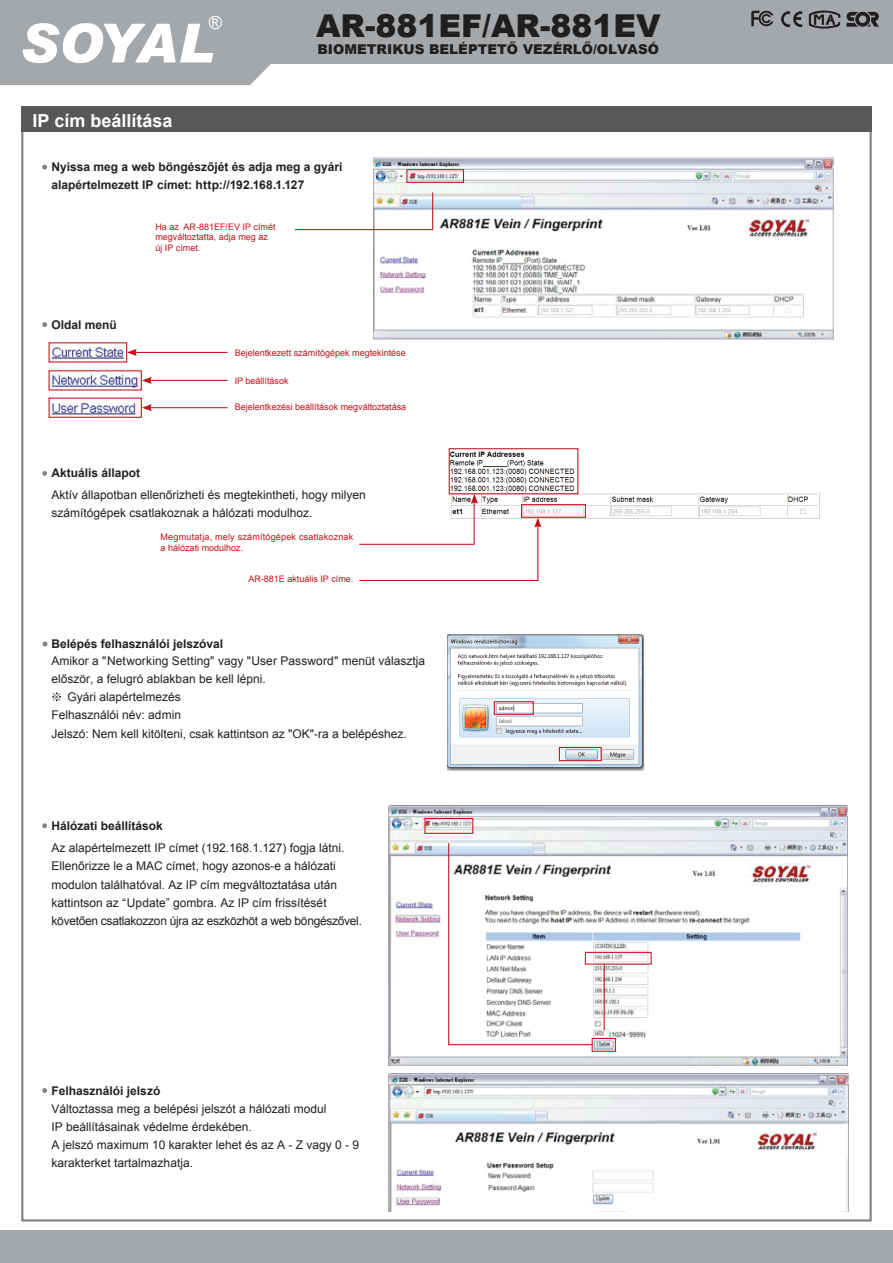
<style>
.page{position:relative;width:893px;height:1263px;background:#fff}
.page>*{position:absolute;margin:0;border:0;box-sizing:border-box;transform-origin:0 0}
.t1{font:italic 900 54px "Arial";letter-spacing:-.03em;color:#fff}
.t2{font:900 31.5px "Arial";color:#211e1e}
.t3{font:700 18px "Arial";color:#fff}
.t4{font:18px "Arial";color:#fff}
.t5{font:900 13.5px "Arial";color:#211e1e}
.t6{font:12px/18.1px "Arial";color:#231f20}
.t7{font:700 12px/18.1px "Arial";color:#231f20}
.t8{font:9px/10.8px "Arial";color:#c4121a}
.t9{font:9px/10.8px "Arial";letter-spacing:.02em;color:#c4121a}
</style>
<div class="page">
<div style="left:21px;top:106px;width:851px;height:26px;background:#57585a"></div>
<img style="left:49px;top:342px;width:127px;height:73px">
<div style="left:49px;top:398px;width:93px;height:20px;border:1px solid #c4121a"></div>
<hr style="left:134px;top:352px;width:93px;height:1px;background:#c4121a">
<svg style="left:127px;top:349px;width:10px;height:7px"></svg>
<hr style="left:149px;top:407px;width:78px;height:1px;background:#c4121a">
<svg style="left:142px;top:404px;width:10px;height:7px"></svg>
<hr style="left:149px;top:380px;width:78px;height:1px;background:#c4121a">
<svg style="left:142px;top:377px;width:10px;height:7px"></svg>
<svg style="left:43px;top:641px;width:4px;height:5px"></svg>
<svg style="left:42px;top:165px;width:5px;height:5px"></svg>
<svg style="left:42px;top:823px;width:5px;height:5px"></svg>
<svg style="left:42px;top:1088px;width:5px;height:5px"></svg>
<svg style="left:42px;top:322px;width:5px;height:5px"></svg>
<svg style="left:42px;top:471px;width:5px;height:5px"></svg>
<img style="left:448px;top:448px;width:372px;height:71px">
<div style="left:449px;top:448px;width:129px;height:46px;border:1px solid #c4121a"></div>
<div style="left:521px;top:504px;width:65px;height:14px;border:1px solid #c4121a"></div>
<svg style="left:359px;top:494px;width:182px;height:87px"></svg>
<img style="left:448px;top:634px;width:196px;height:137px">
<div style="left:559px;top:747px;width:43px;height:14px;border:1px solid #c4121a"></div>
<div style="left:494px;top:701px;width:40px;height:14px;border:1px solid #c4121a"></div>
<div style="left:0;top:0;width:893px;height:64px;background:#a5a8ab"></div>
<div style="left:0;top:64px;width:271px;height:21px;background:#a5a8ab"></div>
<div style="left:0;top:1230px;width:893px;height:33px;background:#a5a8ab"></div>
<svg style="left:751px;top:10px;width:128px;height:19px"></svg>
<svg style="left:53px;top:693px;width:7px;height:8px"></svg>
<img style="left:373px;top:158px;width:460px;height:181px">
<div style="left:406px;top:169px;width:58px;height:14px;border:1px solid #c4121a"></div>
<svg style="left:294px;top:185px;width:142px;height:46px"></svg>
<img style="left:389px;top:806px;width:459px;height:259px">
<div style="left:585px;top:952px;width:67px;height:12px;border:1px solid #c4121a"></div>
<div style="left:592px;top:1038px;width:24px;height:14px;border:1px solid #c4121a"></div>
<div style="left:424px;top:818px;width:49px;height:16px;border:1px solid #c4121a"></div>
<hr style="left:604px;top:964px;width:1px;height:66px;background:#c4121a">
<svg style="left:445px;top:836px;width:148px;height:210px"></svg>
<img style="left:388px;top:1073px;width:460px;height:139px">
<h3 class="t4" style="left:209px;top:11px;width:15px">®</h3>
<h2 class="t2" style="left:316px;top:3px;width:346px">AR-881EF/AR-881EV</h2>
<p class="t5" style="left:317px;top:39px;width:343px">BIOMETRIKUS BELÉPTETŐ VEZÉRLŐ/OLVASÓ</p>
<h1 class="t1" style="left:19px;top:10px;width:196px">SOYAL</h1>
<h3 class="t3" style="left:33px;top:108px;width:141px">IP cím beállítása</h3>
<p class="t7" style="left:52px;top:158px;width:292px">Nyissa meg a web böngészőjét és adja meg a gyári alapértelmezett IP címet: http://192.168.1.127</p>
<p class="t7" style="left:52px;top:316px;width:67px">Oldal menü</p>
<p class="t8" style="left:155px;top:221px;width:122px">Ha az AR-881EF/EV IP címét megváltoztatta, adja meg az új IP címet.</p>
<p class="t8" style="left:235px;top:348px;width:173px">Bejelentkezett számítógépek megtekintése</p>
<p class="t8" style="left:235px;top:376px;width:55px">IP beállítások</p>
<p class="t8" style="left:235px;top:401px;width:173px">Bejelentkezési beállítások megváltoztatása</p>
<p class="t7" style="left:52px;top:464px;width:90px">Aktuális állapot</p>
<p class="t6" style="left:52px;top:486px;width:316px">Aktív állapotban ellenőrizheti és megtekintheti, hogy milyen számítógépek csatlakoznak a hálózati modulhoz.</p>
<p class="t9" style="left:161px;top:532px;width:194px">Megmutatja, mely számítógépek csatlakoznak a hálózati modulhoz.</p>
<p class="t8" style="left:248px;top:574px;width:107px">AR-881E aktuális IP címe.</p>
<p class="t7" style="left:52px;top:635px;width:173px">Belépés felhasználói jelszóval</p>
<p class="t6" style="left:52px;top:652px;width:375px">Amikor a "Networking Setting" vagy "User Password" menüt választja</p>
<p class="t6" style="left:52px;top:670px;width:216px">először, a felugró ablakban be kell lépni.</p>
<p class="t6" style="left:68px;top:688px;width:115px">Gyári alapértelmezés</p>
<p class="t6" style="left:52px;top:706px;width:131px">Felhasználói név: admin</p>
<p class="t6" style="left:52px;top:724px;width:357px">Jelszó: Nem kell kitölteni, csak kattintson az "OK"-ra a belépéshez.</p>
<p class="t7" style="left:52px;top:817px;width:113px">Hálózati beállítások</p>
<p class="t6" style="left:52px;top:839px;width:312px">Az alapértelmezett IP címet (192.168.1.127) fogja látni.<br>Ellenőrizze le a MAC címet, hogy azonos-e a hálózati modulon találhatóval. Az IP cím megváltoztatása után kattintson az “Update” gombra. Az IP cím frissítését követően csatlakozzon újra az eszközhöt a web böngészővel.</p>
<p class="t7" style="left:52px;top:1082px;width:110px">Felhasználói jelszó</p>
<p class="t6" style="left:52px;top:1100px;width:276px">Változtassa meg a belépési jelszót a hálózati modul<br>IP beállításainak védelme érdekében.</p>
<p class="t6" style="left:52px;top:1136px;width:309px">A jelszó maximum 10 karakter lehet és az A - Z vagy 0 - 9 karakterket tartalmazhatja.</p>
</div>
